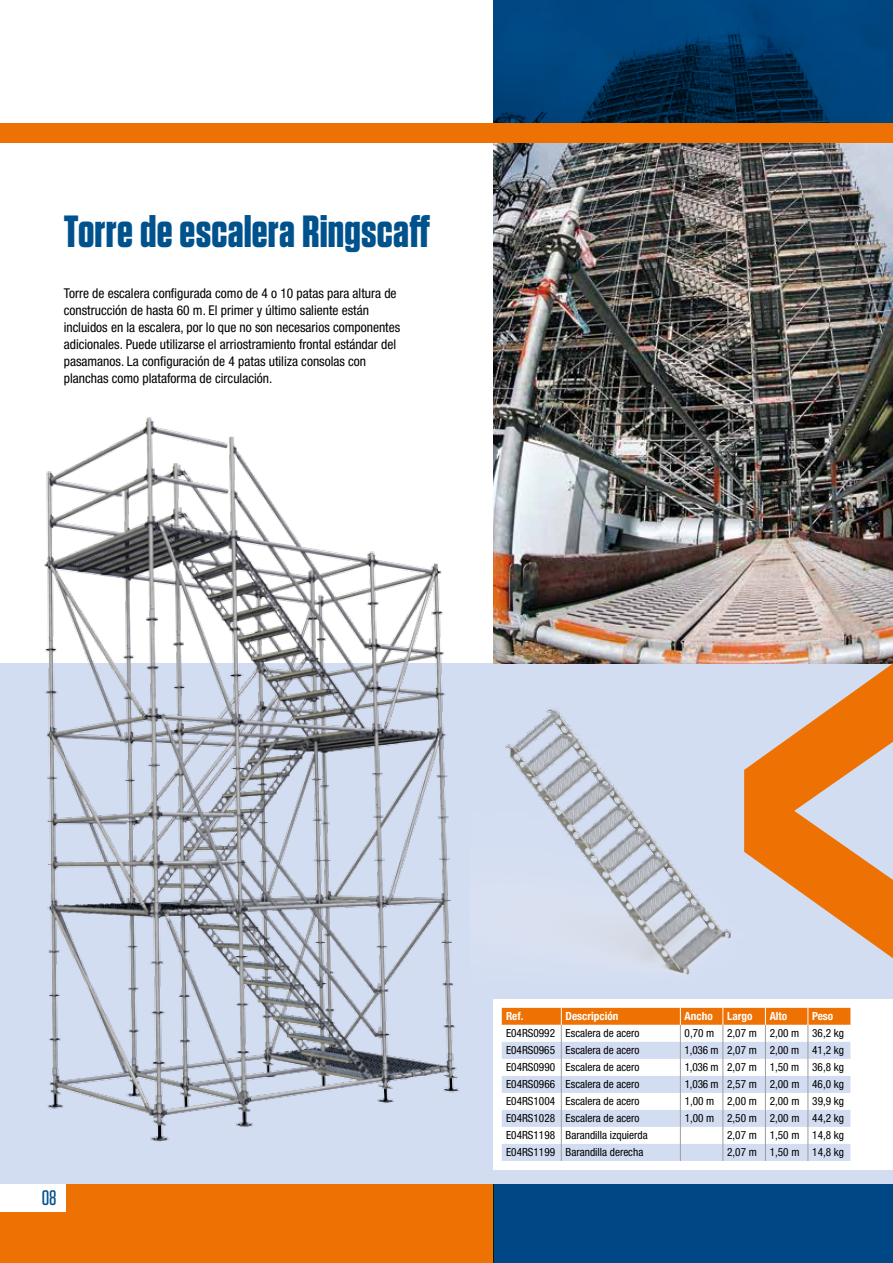
<style>
.page{position:relative;width:893px;height:1263px;background:#fff}
.page>*{position:absolute;margin:0;border:0;box-sizing:border-box;transform-origin:0 0}
.t1{font:700 45px "Tungsten";letter-spacing:.005em;color:#00528d}
.t2{font:500 21px "Tungsten";color:#00528d}
.t3{font:condensed 13.5px/17px "Helvetica Neue LT Pro";color:#000}
.t4{font:condensed 11.25px "Helvetica Neue LT Pro";color:#000}
.t5{font:700 condensed 11.25px "Helvetica Neue LT Pro";color:#fff}
</style>
<div class="page">
<div style="left:0;top:663px;width:893px;height:600px;background:#d3ddf2"></div>
<div style="left:0;top:1185px;width:493px;height:78px;background:#ee7203"></div>
<div style="left:493px;top:1185px;width:400px;height:78px;background:#004785"></div>
<img style="left:493px;top:142px;width:400px;height:521px">
<div style="left:0;top:1185px;width:66px;height:27px;background:#fff"></div>
<img style="left:493px;top:629px;width:304px;height:346px">
<svg style="left:493px;top:0;width:400px;height:123px;background:#003a6a"></svg>
<div style="left:0;top:123px;width:893px;height:19px;background:#ee7203"></div>
<img style="left:44px;top:417px;width:416px;height:725px">
<svg style="left:744px;top:663px;width:149px;height:295px"></svg>
<div style="left:493px;top:999px;width:400px;height:170px;background:#fff"></div>
<svg style="left:502px;top:1008px;width:348px;height:153px"></svg>
<h1 class="t1" style="left:64px;top:207px;width:368px">Torre de escalera Ringscaff</h1>
<p class="t3" style="left:64px;top:284px;width:338px">Torre de escalera configurada como de 4 o 10 patas para altura de construcción de hasta 60 m. El primer y último saliente están incluidos en la escalera, por lo que no son necesarios componentes adicionales. Puede utilizarse el arriostramiento frontal estándar del pasamanos. La configuración de 4 patas utiliza consolas con planchas como plataforma de circulación.</p>
<h2 class="t2" style="left:42px;top:1187px;width:16px">08</h2>
<p class="t5" style="left:506px;top:1010px;width:19px">Ref.</p>
<p class="t5" style="left:566px;top:1010px;width:54px">Descripción</p>
<p class="t5" style="left:685px;top:1010px;width:30px">Ancho</p>
<p class="t5" style="left:727px;top:1010px;width:27px">Largo</p>
<p class="t5" style="left:770px;top:1010px;width:19px">Alto</p>
<p class="t5" style="left:812px;top:1010px;width:23px">Peso</p>
<p class="t4" style="left:506px;top:1027px;width:135px">E04RS0992 Escalera de acero</p>
<p class="t4" style="left:685px;top:1027px;width:161px">0,70 m 2,07 m 2,00 m 36,2 kg</p>
<p class="t4" style="left:506px;top:1044px;width:135px">E04RS0965 Escalera de acero</p>
<p class="t4" style="left:685px;top:1044px;width:161px">1,036 m 2,07 m 2,00 m 41,2 kg</p>
<p class="t4" style="left:506px;top:1061px;width:135px">E04RS0990 Escalera de acero</p>
<p class="t4" style="left:685px;top:1061px;width:161px">1,036 m 2,07 m 1,50 m 36,8 kg</p>
<p class="t4" style="left:506px;top:1078px;width:135px">E04RS0966 Escalera de acero</p>
<p class="t4" style="left:685px;top:1078px;width:161px">1,036 m 2,57 m 2,00 m 46,0 kg</p>
<p class="t4" style="left:506px;top:1095px;width:135px">E04RS1004 Escalera de acero</p>
<p class="t4" style="left:685px;top:1095px;width:161px">1,00 m 2,00 m 2,00 m 39,9 kg</p>
<p class="t4" style="left:506px;top:1112px;width:135px">E04RS1028 Escalera de acero</p>
<p class="t4" style="left:685px;top:1112px;width:161px">1,00 m 2,50 m 2,00 m 44,2 kg</p>
<p class="t4" style="left:506px;top:1129px;width:143px">E04RS1198 Barandilla izquierda</p>
<p class="t4" style="left:727px;top:1129px;width:118px">2,07 m 1,50 m 14,8 kg</p>
<p class="t4" style="left:506px;top:1146px;width:139px">E04RS1199 Barandilla derecha</p>
<p class="t4" style="left:727px;top:1146px;width:118px">2,07 m 1,50 m 14,8 kg</p>
</div>
